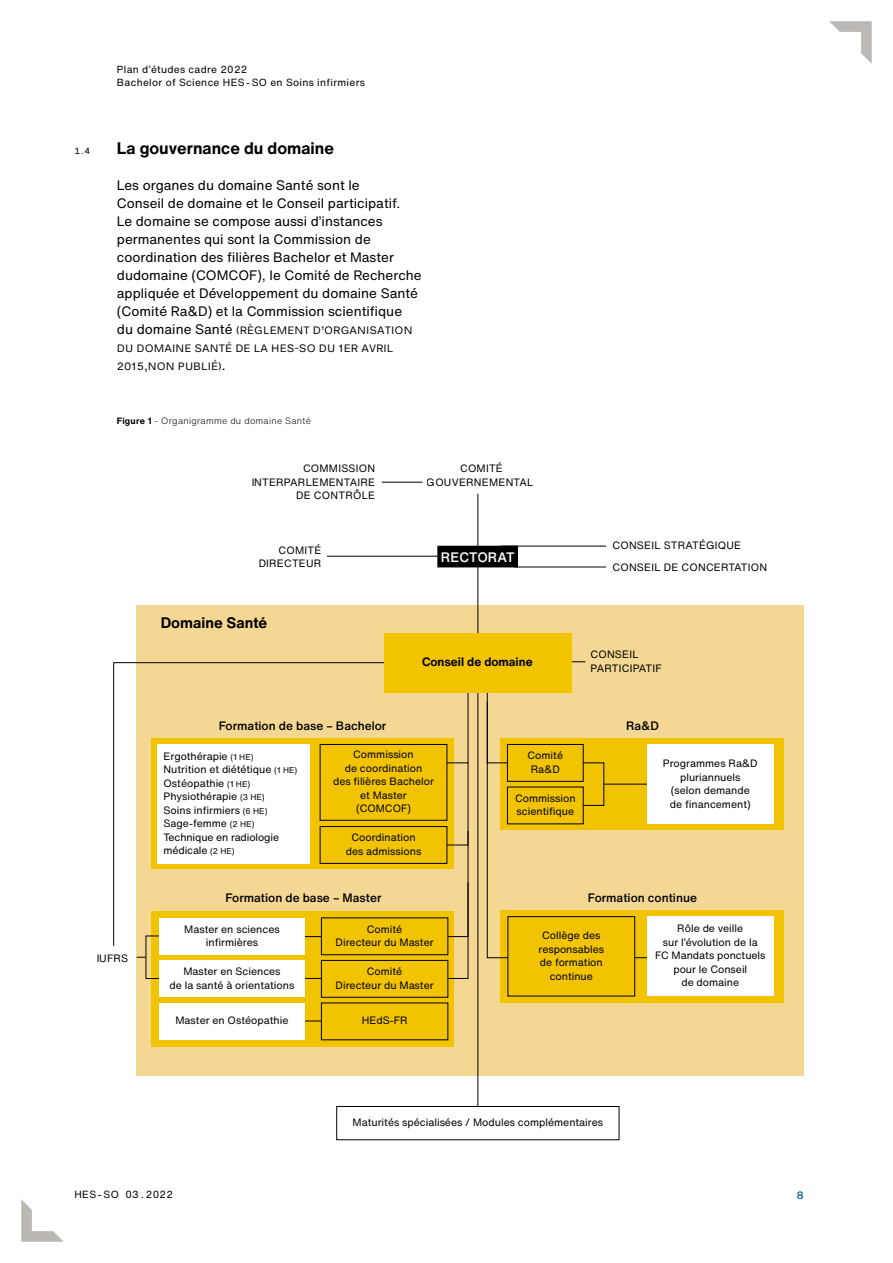
<style>
.page{position:relative;width:893px;height:1263px;background:#fff}
.page>*{position:absolute;margin:0;border:0;box-sizing:border-box;transform-origin:0 0}
.t1{font:700 16.5px "Helvetica Now Text";color:#000}
.t2{font:700 15px "Helvetica Now Text";color:#000}
.t3{font:13.5px/18px "Helvetica Now Text";color:#000}
.t4{font:500 13.5px "Helvetica Now Text";letter-spacing:.01em;color:#fff}
.t5{font:500 12px "Helvetica Now Text";color:#000}
.t6{font:700 12px "Helvetica Now Text";color:#000}
.t7{font:10.5px/13.5px "Helvetica Now Text";color:#000;text-align:center}
.t8{font:10.5px/13.5px "Helvetica Now Text";letter-spacing:.02em;color:#000;text-align:right}
.t9{font:500 10.5px "Helvetica Now Text";color:#005f9c}
.t10{font:10.2px/12.8px "Helvetica Now Text";letter-spacing:.03em;color:#000}
.t11{font:9.75px/18px "Helvetica Now Micro";letter-spacing:.01em;color:#000}
.t12{font:300 9px "Helvetica Now Text";letter-spacing:.03em;color:#000}
.t13{font:9px "Helvetica Now Text";color:#000}
.s1{font-family:"Helvetica Now Text";font-size:13.5px}
.s2{font-weight:700}
.s3{font-size:8.25px}
</style>
<div class="page">
<svg style="left:829px;top:21px;width:43px;height:43px"></svg>
<svg style="left:21px;top:1199px;width:43px;height:43px"></svg>
<div style="left:137px;top:605px;width:667px;height:470px;background:#f4d792"></div>
<div style="left:152px;top:911px;width:302px;height:135px;background:#f1c300"></div>
<svg style="left:305px;top:692px;width:164px;height:287px"></svg>
<hr style="left:293px;top:1021px;width:38px;height:1px;background:#000">
<div style="left:501px;top:738px;width:283px;height:92px;background:#f1c300"></div>
<div style="left:501px;top:911px;width:283px;height:92px;background:#f1c300"></div>
<hr style="left:327px;top:556px;width:136px;height:1px;background:#000">
<hr style="left:382px;top:482px;width:40px;height:1px;background:#000">
<hr style="left:501px;top:546px;width:105px;height:1px;background:#000">
<hr style="left:514px;top:567px;width:92px;height:1px;background:#000">
<div style="left:437px;top:546px;width:81px;height:21px;background:#000"></div>
<hr style="left:477px;top:557px;width:1px;height:560px;background:#000">
<hr style="left:478px;top:494px;width:1px;height:55px;background:#000">
<svg style="left:571px;top:661px;width:14px;height:1px"></svg>
<div style="left:321px;top:918px;width:127px;height:37px;background:#f1c300"></div>
<div style="left:321px;top:917px;width:127px;height:38px;border:1px solid #000"></div>
<div style="left:647px;top:917px;width:127px;height:79px;background:#fff"></div>
<div style="left:321px;top:960px;width:127px;height:37px;background:#f1c300"></div>
<div style="left:321px;top:960px;width:127px;height:38px;border:1px solid #000"></div>
<div style="left:321px;top:1003px;width:127px;height:37px;background:#f1c300"></div>
<div style="left:159px;top:1003px;width:146px;height:37px;background:#fff"></div>
<svg style="left:486px;top:689px;width:162px;height:269px"></svg>
<hr style="left:604px;top:784px;width:45px;height:1px;background:#000">
<div style="left:320px;top:744px;width:127px;height:76px;background:#f1c300"></div>
<div style="left:320px;top:744px;width:127px;height:77px;border:1px solid #000"></div>
<div style="left:320px;top:826px;width:127px;height:37px;background:#f1c300"></div>
<div style="left:320px;top:826px;width:127px;height:38px;border:1px solid #000"></div>
<div style="left:508px;top:917px;width:127px;height:79px;background:#f1c300"></div>
<div style="left:507px;top:916px;width:128px;height:80px;border:1px solid #000"></div>
<div style="left:647px;top:744px;width:127px;height:80px;background:#fff"></div>
<div style="left:337px;top:1106px;width:282px;height:34px;background:#fff"></div>
<div style="left:336px;top:1106px;width:283px;height:34px;border:1px solid #000"></div>
<svg style="left:113px;top:662px;width:275px;height:284px"></svg>
<div style="left:159px;top:918px;width:146px;height:37px;background:#fff"></div>
<div style="left:159px;top:960px;width:146px;height:37px;background:#fff"></div>
<div style="left:384px;top:633px;width:187px;height:59px;background:#f1c300"></div>
<p class="t10" style="left:117px;top:63px;width:249px">Plan d’études cadre 2022<br>Bachelor of Science HES-SO en Soins infirmiers</p>
<p class="t13" style="left:74px;top:144px;width:17px">1.4</p>
<h1 class="t1" style="left:117px;top:135px;width:219px">La gouvernance du domaine</h1>
<p class="t3" style="left:117px;top:176px;width:306px">Les organes du domaine Santé sont le<br>Conseil de domaine et le Conseil participatif.<br>Le domaine se compose aussi d’instances permanentes qui sont la Commission de coordination des filières Bachelor et Master dudomaine (COMCOF), le Comité de Recherche appliquée et Développement du domaine Santé (Comité Ra&amp;D) et la Commission scientifique</p>
<p class="t11" style="left:117px;top:321px;width:297px"><span class="s1">du domaine Santé</span> (RÈGLEMENT D’ORGANISATION<br>DU DOMAINE SANTÉ DE LA HES-SO DU 1ER AVRIL<br>2015,NON PUBLIÉ)<span class="s1">.</span></p>
<p class="t12" style="left:117px;top:414px;width:196px"><span class="s2">Figure 1</span> - Organigramme du domaine Santé</p>
<p class="t8" style="left:251px;top:461px;width:125px">COMMISSION<br>INTERPARLEMENTAIRE<br>DE CONTRÔLE</p>
<p class="t8" style="left:427px;top:461px;width:108px;text-align:center">COMITÉ<br>GOUVERNEMENTAL</p>
<p class="t8" style="left:259px;top:543px;width:64px">COMITÉ<br>DIRECTEUR</p>
<h2 class="t2" style="left:161px;top:611px;width:108px">Domaine Santé</h2>
<p class="t4" style="left:441px;top:547px;width:75px">RECTORAT</p>
<p class="t6" style="left:422px;top:653px;width:112px">Conseil de domaine</p>
<p class="t8" style="left:612px;top:538px;width:130px">CONSEIL STRATÉGIQUE</p>
<p class="t8" style="left:612px;top:560px;width:156px">CONSEIL DE CONCERTATION</p>
<p class="t8" style="left:590px;top:647px;width:73px;text-align:left">CONSEIL<br>PARTICIPATIF</p>
<p class="t5" style="left:219px;top:716px;width:169px">Formation de base – Bachelor</p>
<p class="t7" style="left:164px;top:749px;width:135px;text-align:left">Ergothérapie <span class="s3">(1 HE)<br></span>Nutrition et diététique <span class="s3">(1 HE)<br></span>Ostéopathie <span class="s3">(1 HE)<br></span>Physiothérapie <span class="s3">(3 HE)<br></span>Soins infirmiers <span class="s3">(6 HE)<br></span>Sage-femme <span class="s3">(2 HE)<br></span>Technique en radiologie médicale <span class="s3">(2 HE)</span></p>
<p class="t7" style="left:333px;top:748px;width:102px">Commission<br>de coordination<br>des filières Bachelor et Master (COMCOF)</p>
<p class="t7" style="left:346px;top:830px;width:77px">Coordination des admissions</p>
<p class="t7" style="left:528px;top:748px;width:37px">Comité<br>Ra&amp;D</p>
<p class="t7" style="left:515px;top:791px;width:62px;text-align:left">Commission scientifique</p>
<p class="t5" style="left:626px;top:716px;width:34px">Ra&amp;D</p>
<p class="t7" style="left:663px;top:756px;width:96px">Programmes Ra&amp;D pluriannuels<br>(selon demande<br>de financement)</p>
<p class="t7" style="left:96px;top:951px;width:33px">IUFRS</p>
<p class="t5" style="left:225px;top:888px;width:158px">Formation de base – Master</p>
<p class="t5" style="left:588px;top:888px;width:111px">Formation continue</p>
<p class="t7" style="left:184px;top:922px;width:97px">Master en sciences infirmières</p>
<p class="t7" style="left:170px;top:964px;width:126px">Master en Sciences<br>de la santé à orientations</p>
<p class="t7" style="left:336px;top:922px;width:100px">Comité<br>Directeur du Master</p>
<p class="t7" style="left:336px;top:964px;width:100px">Comité<br>Directeur du Master</p>
<p class="t7" style="left:175px;top:1014px;width:114px">Master en Ostéopathie</p>
<p class="t7" style="left:362px;top:1014px;width:47px">HEdS-FR</p>
<p class="t7" style="left:538px;top:928px;width:67px">Collège des responsables de formation continue</p>
<p class="t7" style="left:353px;top:1115px;width:252px">Maturités spécialisées / Modules complémentaires</p>
<p class="t7" style="left:655px;top:922px;width:112px">Rôle de veille<br>sur l’évolution de la<br>FC Mandats ponctuels pour le Conseil<br>de domaine</p>
<p class="t10" style="left:74px;top:1188px;width:100px">HES-SO 03.2022</p>
<p class="t9" style="left:797px;top:1187px;width:8px">8</p>
</div>
